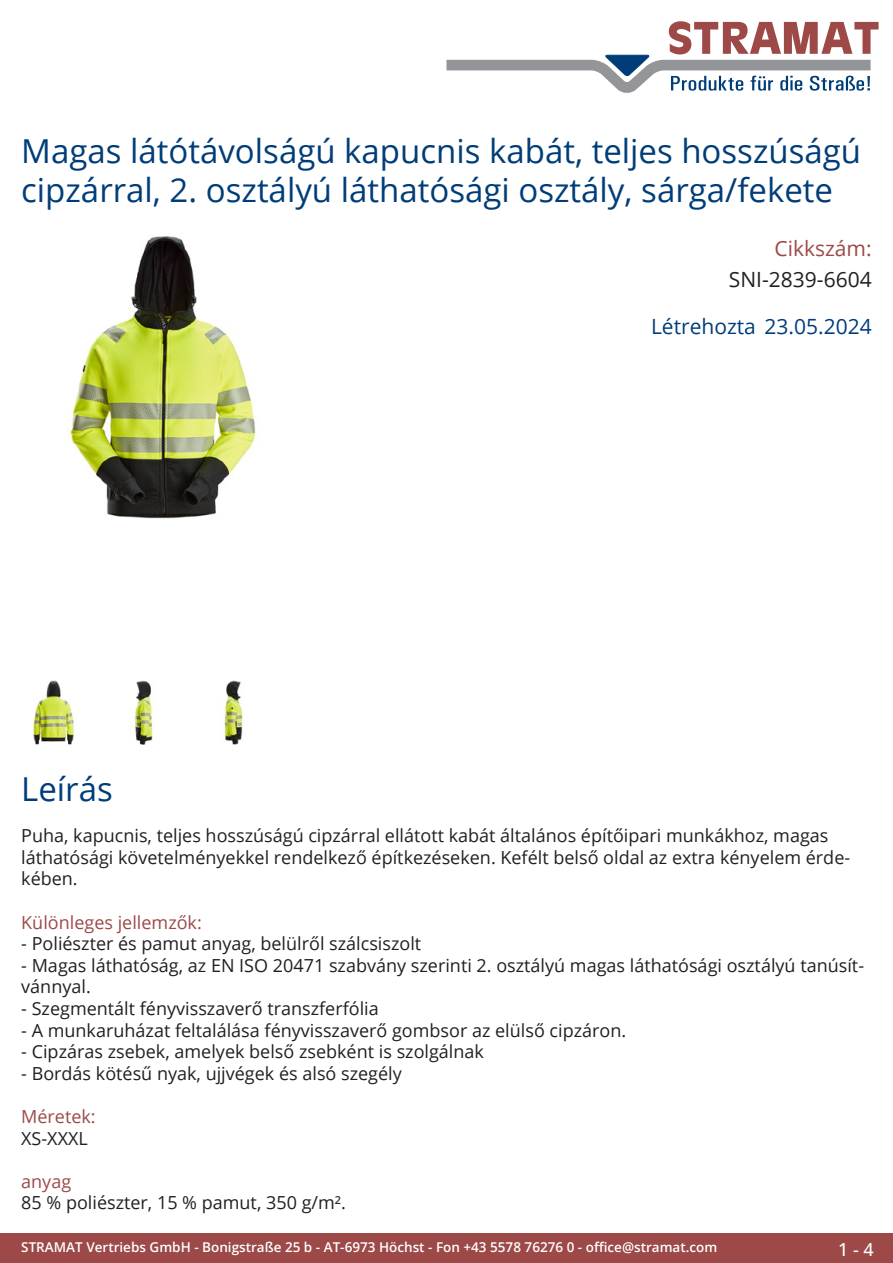
<style>
.page{position:relative;width:893px;height:1263px;background:#fff}
.page>*{position:absolute;margin:0;border:0;box-sizing:border-box;transform-origin:0 0}
.Produkttitel{font:33px/39.6px "Open Sans";color:#003d78}
.Erstellungsdatum{font:21px "Open Sans";color:#003d78}
.TechDaten_Inhalt{font:21px "Open Sans";color:#231f20}
.TechDaten_Überschrif{font:21px "Open Sans";color:#9c4948}
.Beschreibung_Text{font:18px/21.6px "Open Sans";color:#231f20}
.Beschreibung_Text-2{font:18px/21.6px "Open Sans";color:#9c4948}
.t1{font:500 18px "Open Sans";color:#fff}
.t2{font:600 13.5px "Open Sans";color:#fff}
.s1{color:#231f20}
.s2{color:#9c4948}
</style>
<div class="page">
<div style="left:0;top:1233px;width:893px;height:30px;background:#9c4948"></div>
<svg style="left:446px;top:21px;width:433px;height:72px"></svg>
<img style="left:70px;top:236px;width:186px;height:283px">
<img style="left:33px;top:680px;width:41px;height:64px">
<img style="left:134px;top:680px;width:19px;height:64px">
<img style="left:224px;top:680px;width:19px;height:64px">
<p class="Produkttitel" style="left:21px;top:130px;width:841px">Magas látótávolságú kapucnis kabát, teljes hosszúságú cipzárral, 2. osztályú láthatósági osztály, sárga/fekete</p>
<p class="TechDaten_Überschrif" style="left:774px;top:234px;width:99px">Cikkszám:</p>
<p class="TechDaten_Inhalt" style="left:729px;top:265px;width:144px">SNI-2839-6604</p>
<p class="Erstellungsdatum" style="left:651px;top:312px;width:222px">Létrehozta 23.05.2024</p>
<p class="Produkttitel" style="left:21px;top:768px;width:93px">Leírás</p>
<p class="Beschreibung_Text" style="left:21px;top:824px;width:830px">Puha, kapucnis, teljes hosszúságú cipzárral ellátott kabát általános építőipari munkákhoz, magas láthatósági követelményekkel rendelkező építkezéseken. Kefélt belső oldal az extra kényelem érde&shy;kében.</p>
<p class="Beschreibung_Text-2" style="left:21px;top:911px;width:182px">Különleges jellemzők:</p>
<p class="Beschreibung_Text" style="left:21px;top:932px;width:402px">- Poliészter és pamut anyag, belülről szálcsiszolt</p>
<p class="Beschreibung_Text" style="left:21px;top:954px;width:844px">- Magas láthatóság, az EN ISO 20471 szabvány szerinti 2. osztályú magas láthatósági osztályú tanúsít&shy;vánnyal.</p>
<p class="Beschreibung_Text" style="left:21px;top:997px;width:359px">- Szegmentált fényvisszaverő transzferfólia</p>
<p class="Beschreibung_Text" style="left:21px;top:1019px;width:606px">- A munkaruházat feltalálása fényvisszaverő gombsor az elülső cipzáron.</p>
<p class="Beschreibung_Text" style="left:21px;top:1040px;width:464px">- Cipzáras zsebek, amelyek belső zsebként is szolgálnak</p>
<p class="Beschreibung_Text" style="left:21px;top:1062px;width:382px">- Bordás kötésű nyak, ujjvégek és alsó szegély</p>
<p class="Beschreibung_Text-2" style="left:21px;top:1105px;width:76px">Méretek:<br><span class="s1">XS-XXXL</span></p>
<p class="Beschreibung_Text" style="left:21px;top:1170px;width:326px"><span class="s2">anyag<br></span>85 % poliészter, 15 % pamut, 350 g/m².</p>
<p class="t2" style="left:21px;top:1238px;width:698px">STRAMAT Vertriebs GmbH - Bonigstraße 25 b - AT-6973 Höchst - Fon +43 5578 76276 0 - office@stramat.com</p>
<p class="t1" style="left:838px;top:1237px;width:37px">1 - 4</p>
</div>
